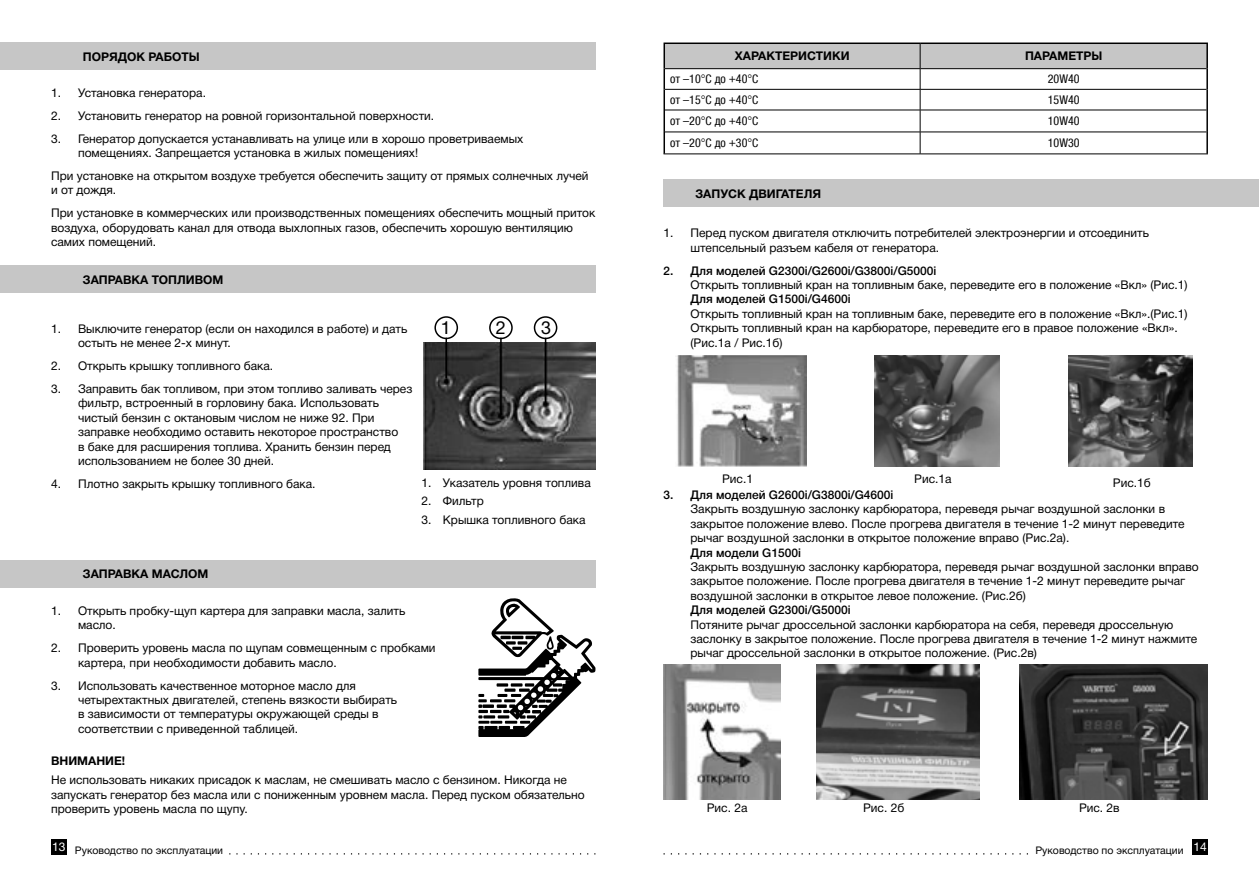
<style>
.page{position:relative;width:1259px;height:893px;background:#fff}
.page>*{position:absolute;margin:0;border:0;box-sizing:border-box;transform-origin:0 0}
.t1{font:18px "Helvetica Neue Cyr";color:#000}
.t2{font:12px/14.4px "Helvetica Neue Cyr";color:#000}
.t3{font:500 12px "Helvetica Neue Cyr";color:#000}
.t4{font:700 12px "Helvetica Neue Cyr";color:#000}
.t5{font:condensed 12px "Helvetica Neue LTCYR";color:#000}
.t6{font:12px "Helvetica Neue Cyr";color:#fff}
.t7{font:10.5px "Helvetica Neue Cyr";color:#000}
</style>
<div class="page">
<svg style="left:229px;top:853px;width:366px;height:1px"></svg>
<svg style="left:663px;top:853px;width:365px;height:1px"></svg>
<div style="left:51px;top:839px;width:16px;height:15px;background:#000"></div>
<div style="left:1192px;top:839px;width:16px;height:15px;background:#000"></div>
<div style="left:0;top:43px;width:595px;height:27px;background:#c6c6c6"></div>
<div style="left:0;top:265px;width:595px;height:28px;background:#c6c6c6"></div>
<div style="left:0;top:560px;width:595px;height:28px;background:#c6c6c6"></div>
<img style="left:423px;top:343px;width:172px;height:127px">
<hr style="left:445px;top:338px;width:2px;height:40px;background:#000">
<hr style="left:500px;top:338px;width:2px;height:76px;background:#000">
<hr style="left:545px;top:338px;width:1px;height:65px;background:#000">
<div style="left:434px;top:316px;width:24px;height:23px;border:2px solid #000;border-radius:50%"></div>
<div style="left:489px;top:316px;width:24px;height:23px;border:2px solid #000;border-radius:50%"></div>
<div style="left:534px;top:316px;width:23px;height:23px;border:2px solid #000;border-radius:50%"></div>
<svg style="left:478px;top:598px;width:117px;height:139px"></svg>
<div style="left:663px;top:180px;width:596px;height:27px;background:#c6c6c6"></div>
<svg style="left:665px;top:44px;width:541px;height:110px"></svg>
<hr style="left:663px;top:154px;width:257px;height:1px;background:#000">
<hr style="left:920px;top:154px;width:288px;height:1px;background:#000">
<hr style="left:663px;top:43px;width:257px;height:1px;background:#000">
<hr style="left:663px;top:44px;width:2px;height:25px;background:#000">
<hr style="left:920px;top:43px;width:288px;height:1px;background:#000">
<hr style="left:1206px;top:44px;width:2px;height:25px;background:#000">
<hr style="left:663px;top:69px;width:2px;height:20px;background:#000">
<hr style="left:1206px;top:69px;width:2px;height:20px;background:#000">
<hr style="left:663px;top:89px;width:2px;height:21px;background:#000">
<hr style="left:1206px;top:89px;width:2px;height:21px;background:#000">
<hr style="left:663px;top:110px;width:2px;height:22px;background:#000">
<hr style="left:1206px;top:110px;width:2px;height:22px;background:#000">
<hr style="left:663px;top:132px;width:2px;height:22px;background:#000">
<hr style="left:1206px;top:132px;width:2px;height:22px;background:#000">
<img style="left:663px;top:664px;width:117px;height:135px">
<img style="left:676px;top:356px;width:130px;height:110px">
<img style="left:875px;top:356px;width:125px;height:110px">
<img style="left:1068px;top:356px;width:124px;height:110px">
<img style="left:816px;top:664px;width:164px;height:135px">
<img style="left:1020px;top:664px;width:188px;height:135px">
<p class="t4" style="left:83px;top:50px;width:118px">ПОРЯДОК РАБОТЫ</p>
<p class="t2" style="left:51px;top:85px;width:156px">1. Установка генератора.</p>
<p class="t2" style="left:51px;top:108px;width:385px">2. Установить генератор на ровной горизонтальной поверхности.</p>
<p class="t2" style="left:78px;top:131px;width:447px;text-indent:-27px">3. Генератор допускается устанавливать на улице или в хорошо проветриваемых помещениях. Запрещается установка в жилых помещениях!</p>
<p class="t2" style="left:51px;top:169px;width:539px">При установке на открытом воздухе требуется обеспечить защиту от прямых солнечных лучей и от дождя.</p>
<p class="t2" style="left:51px;top:206px;width:546px">При установке в коммерческих или производственных помещениях обеспечить мощный приток воздуха, оборудовать канал для отвода выхлопных газов, обеспечить хорошую вентиляцию самих помещений.</p>
<p class="t4" style="left:83px;top:273px;width:142px">ЗАПРАВКА ТОПЛИВОМ</p>
<p class="t2" style="left:78px;top:321px;width:331px;text-indent:-27px">1. Выключите генератор (если он находился в работе) и дать остыть не менее 2-х минут.</p>
<p class="t2" style="left:51px;top:359px;width:224px">2. Открыть крышку топливного бака.</p>
<p class="t2" style="left:78px;top:382px;width:336px;text-indent:-27px">3. Заправить бак топливом, при этом топливо заливать через фильтр, встроенный в горловину бака. Использовать чистый бензин с октановым числом не ниже 92. При заправке необходимо оставить некоторое пространство<br>в баке для расширения топлива. Хранить бензин перед использованием не более 30 дней.</p>
<p class="t2" style="left:51px;top:476px;width:266px">4. Плотно закрыть крышку топливного бака.</p>
<h1 class="t1" style="left:441px;top:318px;width:12px">1</h1>
<h1 class="t1" style="left:496px;top:318px;width:12px">2</h1>
<h1 class="t1" style="left:541px;top:318px;width:12px">3</h1>
<p class="t2" style="left:422px;top:475px;width:171px">1. Указатель уровня топлива</p>
<p class="t2" style="left:422px;top:494px;width:64px">2. Фильтр</p>
<p class="t2" style="left:422px;top:513px;width:165px">3. Крышка топливного бака</p>
<p class="t4" style="left:83px;top:568px;width:127px">ЗАПРАВКА МАСЛОМ</p>
<p class="t2" style="left:78px;top:604px;width:329px;text-indent:-27px">1. Открыть пробку-щуп картера для заправки масла, залить масло.</p>
<p class="t2" style="left:78px;top:641px;width:359px;text-indent:-27px">2. Проверить уровень масла по щупам совмещенным с пробками картера, при необходимости добавить масло.</p>
<p class="t2" style="left:78px;top:678px;width:320px;text-indent:-27px">3. Использовать качественное моторное масло для четырехтактных двигателей, степень вязкости выбирать в зависимости от температуры окружающей среды в соответствии с приведенной таблицей.</p>
<p class="t4" style="left:51px;top:755px;width:76px">ВНИМАНИЕ!</p>
<p class="t2" style="left:51px;top:773px;width:535px">Не использовать никаких присадок к маслам, не смешивать масло с бензином. Никогда не запускать генератор без масла или с пониженным уровнем масла. Перед пуском обязательно проверить уровень масла по щупу.</p>
<p class="t4" style="left:735px;top:49px;width:116px">ХАРАКТЕРИСТИКИ</p>
<p class="t4" style="left:1025px;top:49px;width:79px">ПАРАМЕТРЫ</p>
<p class="t5" style="left:670px;top:73px;width:90px">от –10°С до +40°С</p>
<p class="t5" style="left:1047px;top:73px;width:33px">20W40</p>
<p class="t5" style="left:670px;top:93px;width:90px">от –15°С до +40°С</p>
<p class="t5" style="left:1047px;top:93px;width:33px">15W40</p>
<p class="t5" style="left:670px;top:115px;width:90px">от –20°С до +40°С</p>
<p class="t5" style="left:1047px;top:115px;width:33px">10W40</p>
<p class="t5" style="left:670px;top:136px;width:90px">от –20°С до +30°С</p>
<p class="t5" style="left:1047px;top:136px;width:33px">10W30</p>
<p class="t4" style="left:695px;top:187px;width:127px">ЗАПУСК ДВИГАТЕЛЯ</p>
<p class="t2" style="left:690px;top:226px;width:460px;text-indent:-27px">1. Перед пуском двигателя отключить потребителей электроэнергии и отсоединить штепсельный разъем кабеля от генератора.</p>
<p class="t3" style="left:663px;top:264px;width:274px">2. Для моделей G2300i/G2600i/G3800i/G5000i</p>
<p class="t2" style="left:690px;top:278px;width:498px">Открыть топливный кран на топливным баке, переведите его в положение «Вкл» (Рис.1)</p>
<p class="t3" style="left:690px;top:292px;width:162px">Для моделей G1500i/G4600i</p>
<p class="t2" style="left:690px;top:306px;width:498px">Открыть топливный кран на топливным баке, переведите его в положение «Вкл».(Рис.1)<br>Открыть топливный кран на карбюраторе, переведите его в правое положение «Вкл». (Рис.1а / Рис.1б)</p>
<p class="t2" style="left:722px;top:472px;width:32px">Рис.1</p>
<p class="t2" style="left:914px;top:472px;width:39px">Рис.1а</p>
<p class="t2" style="left:1113px;top:476px;width:39px">Рис.1б</p>
<p class="t3" style="left:663px;top:488px;width:231px">3. Для моделей G2600i/G3800i/G4600i</p>
<p class="t2" style="left:690px;top:502px;width:495px">Закрыть воздушную заслонку карбюратора, переведя рычаг воздушной заслонки в закрытое положение влево. После прогрева двигателя в течение 1-2 минут переведите рычаг воздушной заслонки в открытое положение вправо (Рис.2а).</p>
<p class="t3" style="left:690px;top:546px;width:112px">Для модели G1500i</p>
<p class="t2" style="left:690px;top:560px;width:509px">Закрыть воздушную заслонку карбюратора, переведя рычаг воздушной заслонки вправо закрытое положение. После прогрева двигателя в течение 1-2 минут переведите рычаг воздушной заслонки в открытое левое положение. (Рис.2б)</p>
<p class="t3" style="left:690px;top:603px;width:162px">Для моделей G2300i/G5000i</p>
<p class="t2" style="left:690px;top:617px;width:508px">Потяните рычаг дроссельной заслонки карбюратора на себя, переведя дроссельную заслонку в закрытое положение. После прогрева двигателя в течение 1-2 минут нажмите рычаг дроссельной заслонки в открытое положение. (Рис.2в)</p>
<p class="t2" style="left:707px;top:801px;width:42px">Рис. 2а</p>
<p class="t2" style="left:863px;top:801px;width:43px">Рис. 2б</p>
<p class="t2" style="left:1079px;top:801px;width:42px">Рис. 2в</p>
<p class="t6" style="left:52px;top:840px;width:15px">13</p>
<p class="t6" style="left:1193px;top:840px;width:15px">14</p>
<p class="t7" style="left:75px;top:845px;width:150px">Руководство по эксплуатации</p>
<p class="t7" style="left:1035px;top:845px;width:150px">Руководство по эксплуатации</p>
</div>
